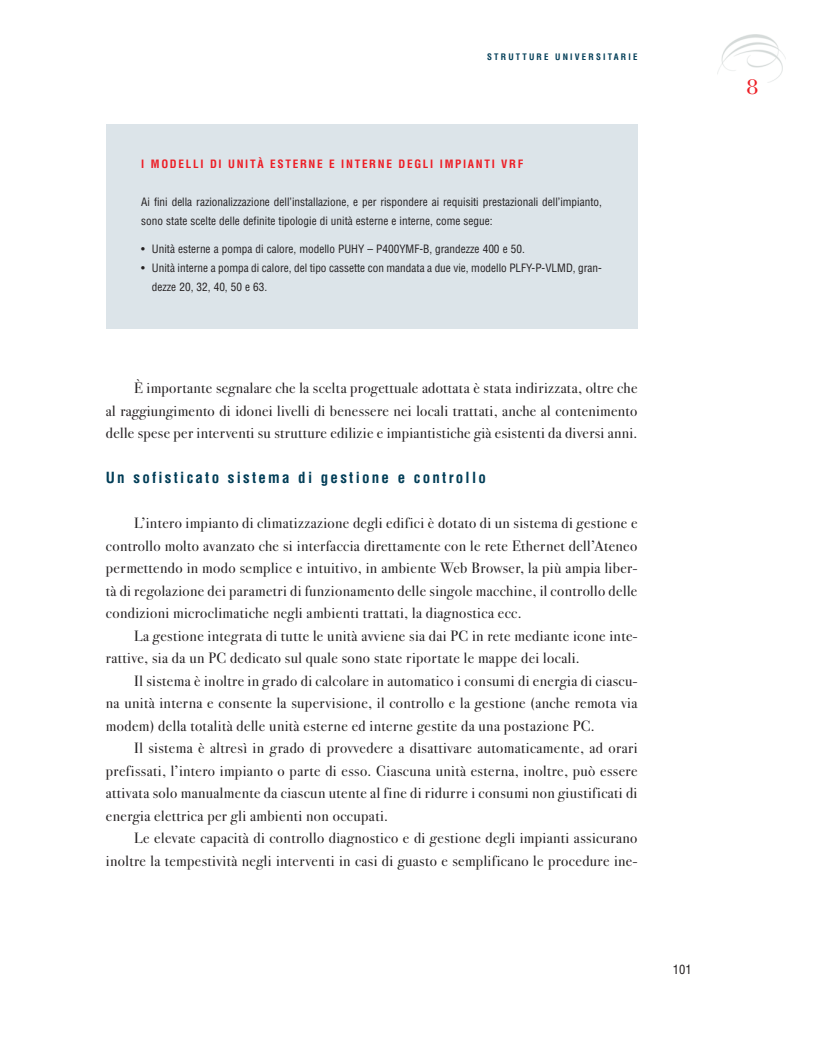
<style>
.page{position:relative;width:815px;height:1053px;background:#fff}
.page>*{position:absolute;margin:0;border:0;box-sizing:border-box;transform-origin:0 0}
.t1{font:22.5px "Bodoni";color:#ed1e25}
.t2{font:15px/22.5px "Bodoni Sev ITC Book OS";letter-spacing:.03em;color:#231f20;text-align:justify}
.t3{font:700 condensed 15px "Helvetica";letter-spacing:.15em;color:#003d57}
.t4{font:condensed 12.5px "Helvetica";color:#231f20}
.t5{font:condensed 11.25px/18.8px "Helvetica";color:#231f20}
.t6{font:700 condensed 11.25px "Helvetica";letter-spacing:.15em;color:#ed1c24}
.t7{font:700 condensed 8.75px "Helvetica";letter-spacing:.25em;color:#003d57}
</style>
<div class="page">
<svg style="left:106px;top:34px;width:680px;height:295px"></svg>
<p class="t7" style="left:487px;top:54px;width:152px">STRUTTURE UNIVERSITARIE</p>
<p class="t6" style="left:141px;top:160px;width:384px">I MODELLI DI UNITÀ ESTERNE E INTERNE DEGLI IMPIANTI VRF</p>
<p class="t5" style="left:141px;top:193px;width:462px">Ai fini della razionalizzazione dell’installazione, e per rispondere ai requisiti prestazionali dell’impianto, sono state scelte delle definite tipologie di unità esterne e interne, come segue:</p>
<p class="t5" style="left:141px;top:241px;width:385px">• Unità esterne a pompa di calore, modello PUHY – P400YMF-B, grandezze 400 e 50.</p>
<p class="t5" style="left:152px;top:259px;width:451px;text-indent:-11px">• Unità interne a pompa di calore, del tipo cassette con mandata a due vie, modello PLFY-P-VLMD, gran&shy;dezze 20, 32, 40, 50 e 63.</p>
<p class="t2" style="left:106px;top:378px;width:533px;text-indent:28px">È importante segnalare che la scelta progettuale adottata è stata indirizzata, oltre che al raggiungimento di idonei livelli di benessere nei locali trattati, anche al contenimento delle spese per interventi su strutture edilizie e impiantistiche già esistenti da diversi anni.</p>
<p class="t3" style="left:106px;top:472px;width:382px">Un sofisticato sistema di gestione e controllo</p>
<p class="t2" style="left:134px;top:513px;width:505px">L’intero impianto di climatizzazione degli edifici è dotato di un sistema di gestione e</p>
<p class="t2" style="left:106px;top:536px;width:533px">controllo molto avanzato che si interfaccia direttamente con le rete Ethernet dell’Ateneo</p>
<p class="t2" style="left:106px;top:558px;width:533px">permettendo in modo semplice e intuitivo, in ambiente Web Browser, la più ampia liber-</p>
<p class="t2" style="left:106px;top:581px;width:533px">tà di regolazione dei parametri di funzionamento delle singole macchine, il controllo delle</p>
<p class="t2" style="left:106px;top:603px;width:417px">condizioni microclimatiche negli ambienti trattati, la diagnostica ecc.</p>
<p class="t2" style="left:134px;top:626px;width:505px">La gestione integrata di tutte le unità avviene sia dai PC in rete mediante icone inte-</p>
<p class="t2" style="left:106px;top:648px;width:475px">rattive, sia da un PC dedicato sul quale sono state riportate le mappe dei locali.</p>
<p class="t2" style="left:134px;top:671px;width:505px">Il sistema è inoltre in grado di calcolare in automatico i consumi di energia di ciascu-</p>
<p class="t2" style="left:106px;top:693px;width:533px">na unità interna e consente la supervisione, il controllo e la gestione (anche remota via</p>
<p class="t2" style="left:106px;top:716px;width:490px">modem) della totalità delle unità esterne ed interne gestite da una postazione PC.</p>
<p class="t2" style="left:134px;top:738px;width:505px">Il sistema è altresì in grado di provvedere a disattivare automaticamente, ad orari</p>
<p class="t2" style="left:106px;top:761px;width:533px">prefissati, l’intero impianto o parte di esso. Ciascuna unità esterna, inoltre, può essere</p>
<p class="t2" style="left:106px;top:783px;width:533px">attivata solo manualmente da ciascun utente al fine di ridurre i consumi non giustificati di</p>
<p class="t2" style="left:106px;top:806px;width:284px">energia elettrica per gli ambienti non occupati.</p>
<p class="t2" style="left:134px;top:828px;width:505px">Le elevate capacità di controllo diagnostico e di gestione degli impianti assicurano</p>
<p class="t2" style="left:106px;top:851px;width:533px">inoltre la tempestività negli interventi in casi di guasto e semplificano le procedure ine-</p>
<p class="t4" style="left:673px;top:964px;width:20px">101</p>
<p class="t1" style="left:747px;top:78px;width:13px">8</p>
</div>
